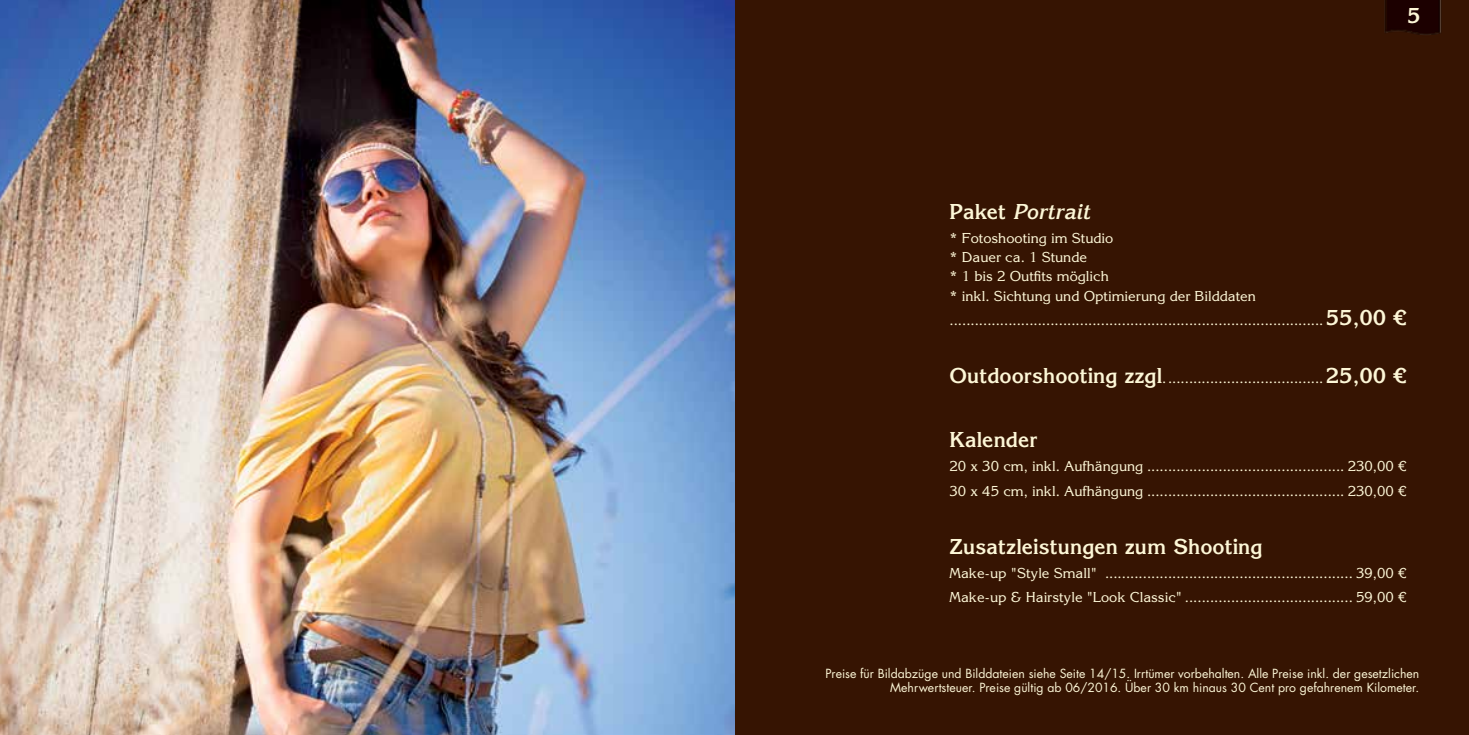
<style>
.page{position:relative;width:1469px;height:735px;background:#fff}
.page>*{position:absolute;margin:0;border:0;box-sizing:border-box;transform-origin:0 0}
.t1{font:700 21px "Korinna Std";color:#fdf7d7}
.t2{font:italic 700 21px "Korinna Std";color:#fdf7d7}
.t3{font:14px/19.2px "Korinna Std";color:#fdf7d7}
.t4{font:12.25px/14.7px "Futura";color:#fdf7d7;text-align:right}
.s1{font-style:normal}
.s2{font-weight:700;font-size:21px}
</style>
<div class="page">
<div style="left:734px;top:0;width:734px;height:734px;background:#361402"></div>
<img style="left:1384px;top:0;width:57px;height:35px">
<img style="left:0;top:0;width:734px;height:734px">
<h1 class="t1" style="left:1406px;top:3px;width:15px">5</h1>
<h1 class="t2" style="left:949px;top:198px;width:142px"><span class="s1">Paket</span> Portrait</h1>
<p class="t3" style="left:949px;top:228px;width:308px">* Fotoshooting im Studio<br>* Dauer ca. 1 Stunde<br>* 1 bis 2 Outfits möglich<br>* inkl. Sichtung und Optimierung der Bilddaten</p>
<p class="t3" style="left:949px;top:310px;width:458px">......................................................................................... <span class="s2">55,00 €</span></p>
<p class="t3" style="left:949px;top:367px;width:458px"><span class="s2">Outdoorshooting zzgl</span>...................................... <span class="s2">25,00 €</span></p>
<h1 class="t1" style="left:949px;top:426px;width:89px">Kalender</h1>
<p class="t3" style="left:949px;top:454px;width:458px;line-height:24.2px">20 x 30 cm, inkl. Aufhängung ............................................... 230,00 €<br>30 x 45 cm, inkl. Aufhängung ............................................... 230,00 €</p>
<h1 class="t1" style="left:949px;top:533px;width:314px">Zusatzleistungen zum Shooting</h1>
<p class="t3" style="left:949px;top:560px;width:458px;line-height:24.2px">Make-up "Style Small" ........................................................... 39,00 €<br>Make-up &amp; Hairstyle "Look Classic" ........................................ 59,00 €</p>
<p class="t4" style="left:825px;top:665px;width:595px">Preise für Bildabzüge und Bilddateien siehe Seite 14/15. Irrtümer vorbehalten. Alle Preise inkl. der gesetzlichen<br>Mehrwertsteuer. Preise gültig ab 06/2016. Über 30 km hinaus 30 Cent pro gefahrenem Kilometer.</p>
</div>
